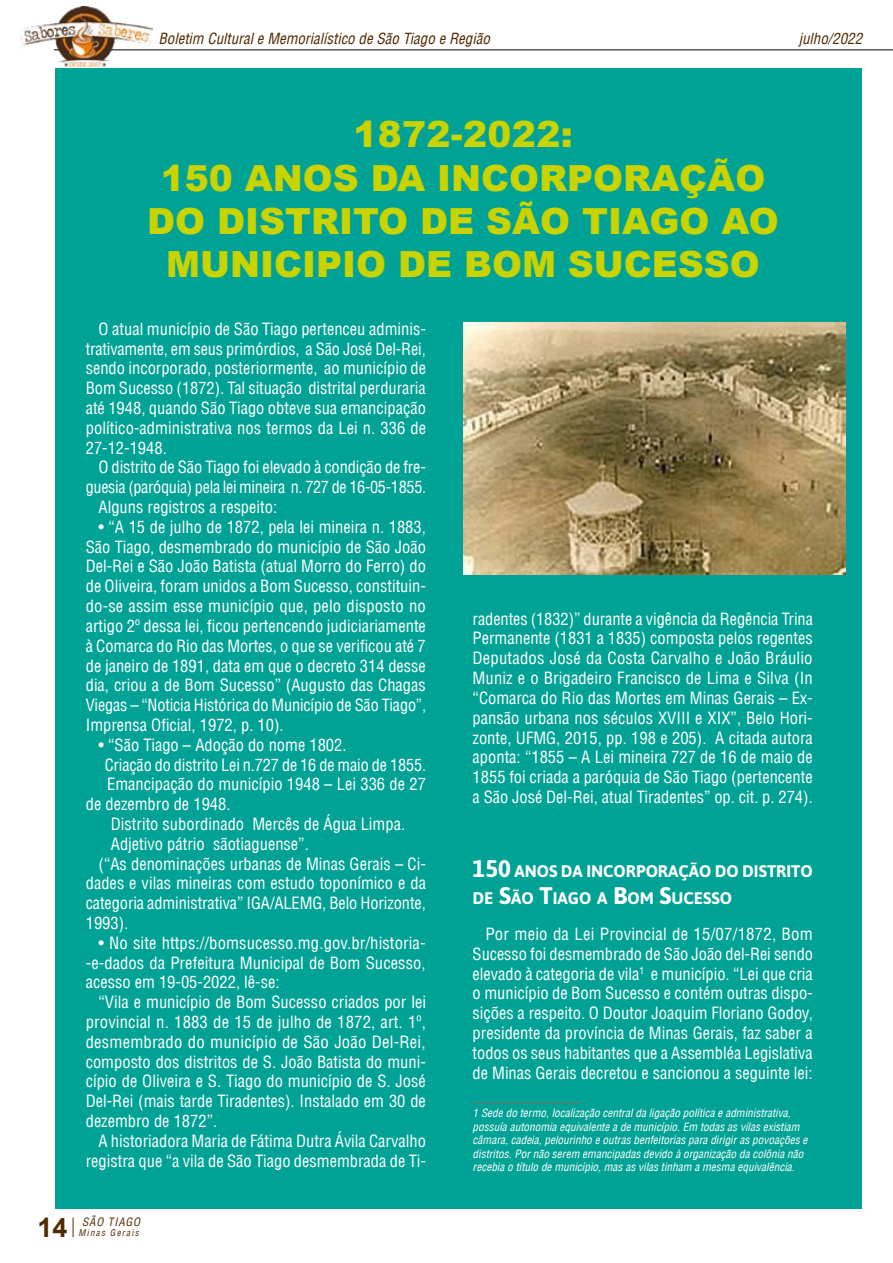
<style>
.page{position:relative;width:893px;height:1263px;background:#fff}
.page>*{position:absolute;margin:0;border:0;box-sizing:border-box;transform-origin:0 0}
.t1{font:900 36px/43.2px "Arial";color:#c8d300;text-align:center}
.t2{font:700 27px "Arial";color:#522b00}
.t3{font:700 16.8px/27px "Asap";color:#fff}
.t4{font:condensed 16.5px/19.8px "Helvetica LT";color:#fff;text-align:justify}
.t5{font:condensed 16.5px "Helvetica LT";letter-spacing:-.02em;color:#fff}
.t6{font:italic condensed 15px "Helvetica LT";color:#522b00}
.t7{font:italic condensed 11.25px/13.5px "Helvetica LT";color:#fff}
.t8{font:italic condensed 11.25px "Helvetica LT";letter-spacing:.08em;color:#522b00}
.t9{font:italic condensed 9px "Helvetica LT";letter-spacing:.14em;color:#522b00}
.s1{font-size:24px}
</style>
<div class="page">
<div style="left:55px;top:69px;width:806px;height:1140px;background:#00a295"></div>
<hr style="left:473px;top:1103px;width:108px;height:1px;background:#706f6f">
<img style="left:463px;top:322px;width:382px;height:253px">
<svg style="left:73px;top:1217px;width:1px;height:20px"></svg>
<hr style="left:54px;top:49px;width:839px;height:1px;background:#000">
<img style="left:20px;top:7px;width:132px;height:60px">
<p class="t6" style="left:159px;top:29px;width:333px">Boletim Cultural e Memorialístico de São Tiago e Região</p>
<p class="t6" style="left:799px;top:29px;width:65px">julho/2022</p>
<h1 class="t1" style="left:147px;top:112px;width:633px">1872-2022:<br>150 ANOS DA INCORPORAÇÃO<br>DO DISTRITO DE SÃO TIAGO AO<br>MUNICIPIO DE BOM SUCESSO</h1>
<p class="t4" style="left:86px;top:319px;width:342px;text-indent:13px">O atual município de São Tiago pertenceu adminis&shy;trativamente, em seus primórdios, a São José Del-Rei, sendo incorporado, posteriormente, ao município de Bom Sucesso (1872). Tal situação distrital perduraria até 1948, quando São Tiago obteve sua emancipação político-administrativa nos termos da Lei n. 336 de 27-12-1948.</p>
<p class="t4" style="left:98px;top:457px;width:329px">O distrito de São Tiago foi elevado à condição de fre-</p>
<p class="t5" style="left:86px;top:477px;width:342px">guesia (paróquia) pela lei mineira n. 727 de 16-05-1855.</p>
<p class="t4" style="left:98px;top:497px;width:180px">Alguns registros a respeito:</p>
<p class="t4" style="left:86px;top:517px;width:342px;text-indent:13px">• “A 15 de julho de 1872, pela lei mineira n. 1883, São Tiago, desmembrado do município de São João Del-Rei e São João Batista (atual Morro do Ferro) do de Oliveira, foram unidos a Bom Sucesso, constituin&shy;do-se assim esse município que, pelo disposto no artigo 2º dessa lei, ficou pertencendo judiciariamente à Comarca do Rio das Mortes, o que se verificou até 7 de janeiro de 1891, data em que o decreto 314 desse dia, criou a de Bom Sucesso” (Augusto das Chagas Viegas – “Noticia Histórica do Município de São Tiago”, Imprensa Oficial, 1972, p. 10).</p>
<p class="t4" style="left:98px;top:735px;width:250px">• “São Tiago – Adoção do nome 1802.</p>
<p class="t4" style="left:105px;top:754px;width:323px">Criação do distrito Lei n.727 de 16 de maio de 1855.</p>
<p class="t4" style="left:107px;top:774px;width:320px">Emancipação do município 1948 – Lei 336 de 27</p>
<p class="t4" style="left:86px;top:794px;width:146px">de dezembro de 1948.</p>
<p class="t4" style="left:111px;top:814px;width:296px">Distrito subordinado Mercês de Água Limpa.</p>
<p class="t4" style="left:111px;top:834px;width:199px">Adjetivo pátrio sãotiaguense”.</p>
<p class="t4" style="left:98px;top:853px;width:329px">(“As denominações urbanas de Minas Gerais – Ci-</p>
<p class="t4" style="left:86px;top:873px;width:342px">dades e vilas mineiras com estudo toponímico e da</p>
<p class="t4" style="left:86px;top:893px;width:341px">categoria administrativa” IGA/ALEMG, Belo Horizonte,</p>
<p class="t4" style="left:86px;top:913px;width:44px">1993).</p>
<p class="t4" style="left:86px;top:933px;width:341px;text-indent:13px">• No site https://bomsucesso.mg.gov.br/historia--e-dados da Prefeitura Municipal de Bom Sucesso, acesso em 19-05-2022, lê-se:</p>
<p class="t4" style="left:86px;top:992px;width:342px;text-indent:13px">“Vila e município de Bom Sucesso criados por lei provincial n. 1883 de 15 de julho de 1872, art. 1º, desmembrado do município de São João Del-Rei, composto dos distritos de S. João Batista do muni&shy;cípio de Oliveira e S. Tiago do município de S. José Del-Rei (mais tarde Tiradentes). Instalado em 30 de dezembro de 1872”.</p>
<p class="t4" style="left:86px;top:1131px;width:342px;text-align:right">A historiadora Maria de Fátima Dutra Ávila Carvalho registra que “a vila de São Tiago desmembrada de Ti-</p>
<h2 class="t2" style="left:38px;top:1209px;width:32px">14</h2>
<p class="t8" style="left:82px;top:1215px;width:60px">SÃO TIAGO</p>
<p class="t9" style="left:79px;top:1227px;width:62px">Minas Gerais</p>
<p class="t4" style="left:473px;top:609px;width:342px">radentes (1832)” durante a vigência da Regência Trina Permanente (1831 a 1835) composta pelos regentes Deputados José da Costa Carvalho e João Bráulio Muniz e o Brigadeiro Francisco de Lima e Silva (In “Comarca do Rio das Mortes em Minas Gerais – Ex&shy;pansão urbana nos séculos XVIII e XIX”, Belo Hori&shy;zonte, UFMG, 2015, pp. 198 e 205). A citada autora aponta: “1855 – A Lei mineira 727 de 16 de maio de 1855 foi criada a paróquia de São Tiago (pertencente a São José Del-Rei, atual Tiradentes” op. cit. p. 274).</p>
<p class="t3" style="left:473px;top:856px;width:342px"><span class="s1">150</span> ANOS DA INCORPORAÇÃO DO DISTRITO<br>DE <span class="s1">S</span>ÃO <span class="s1">T</span>IAGO A <span class="s1">B</span>OM <span class="s1">S</span>UCESSO</p>
<p class="t4" style="left:473px;top:924px;width:342px;text-indent:13px">Por meio da Lei Provincial de 15/07/1872, Bom Sucesso foi desmembrado de São João del-Rei sendo elevado à categoria de vila<sup>1</sup> e município. “Lei que cria o município de Bom Sucesso e contém outras dispo&shy;sições a respeito. O Doutor Joaquim Floriano Godoy, presidente da província de Minas Gerais, faz saber a todos os seus habitantes que a Assembléa Legislativa de Minas Gerais decretou e sancionou a seguinte lei:</p>
<p class="t7" style="left:473px;top:1106px;width:336px">1 Sede do termo, localização central da ligação política e administrativa, possuía autonomia equivalente a de município. Em todas as vilas existiam câmara, cadeia, pelourinho e outras benfeitorias para dirigir as povoações e distritos. Por não serem emancipadas devido à organização da colônia não recebia o título de município, mas as vilas tinham a mesma equivalência.</p>
</div>
